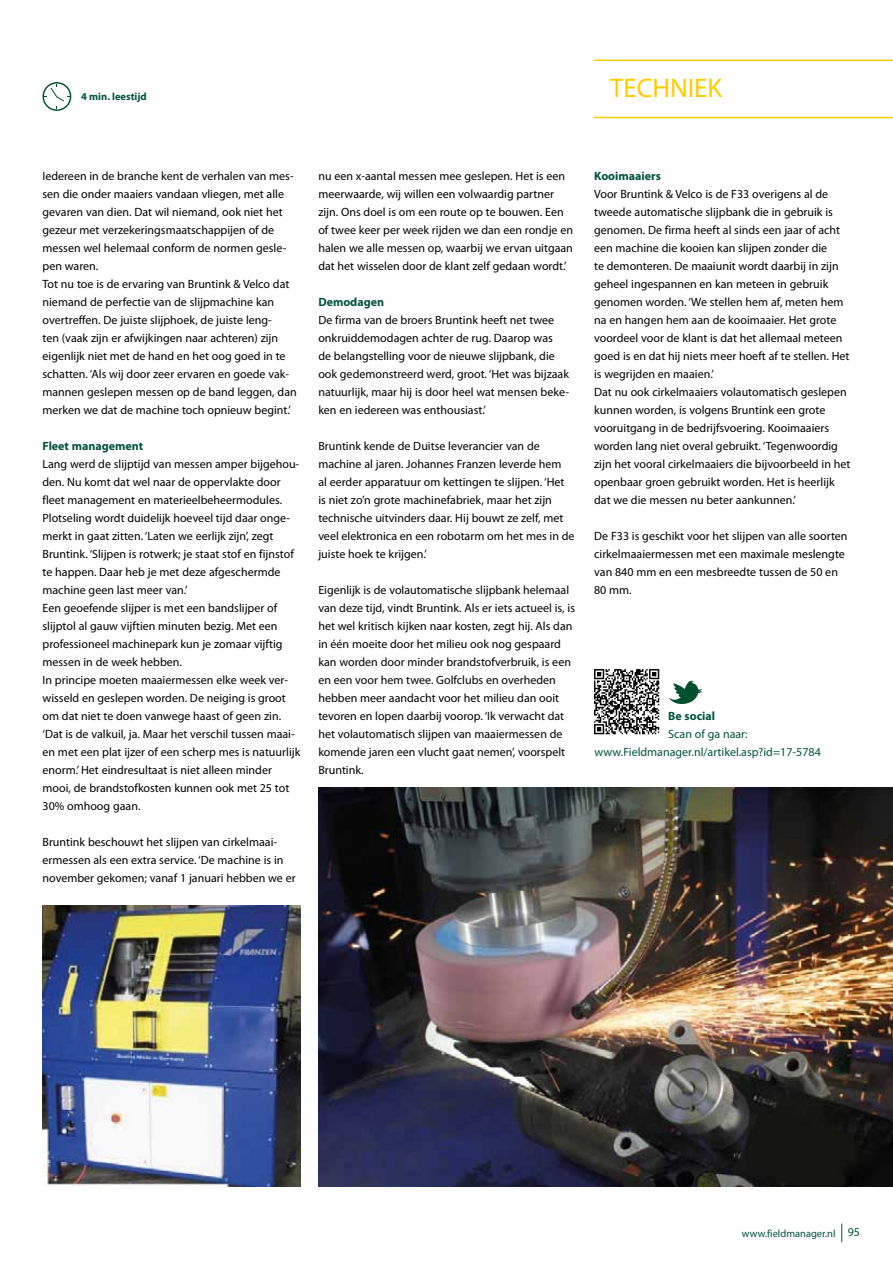
<style>
.page{position:relative;width:893px;height:1263px;background:#fff}
.page>*{position:absolute;margin:0;border:0;box-sizing:border-box;transform-origin:0 0}
.t1{font:27px "Myriad Pro";color:#fc0}
.t2{font:12px/18px "Myriad Pro";color:#000}
.t3{font:12px/18px "Myriad Pro";color:#00533d;text-align:center}
.t4{font:700 12px "Myriad Pro";color:#00533d}
.t5{font:10.5px "Myriad Pro";color:#00533d}
.t6{font:700 10.5px "Myriad Pro";color:#00533d}
.s1{font-size:12px}
</style>
<div class="page">
<svg style="left:841px;top:1223px;width:1px;height:19px"></svg>
<svg style="left:43px;top:82px;width:28px;height:29px"></svg>
<hr style="left:594px;top:117px;width:299px;height:1px;background:#fc0">
<hr style="left:594px;top:60px;width:299px;height:1px;background:#fc0">
<img style="left:318px;top:787px;width:575px;height:399px">
<img style="left:43px;top:906px;width:257px;height:280px">
<svg style="left:594px;top:669px;width:65px;height:65px"></svg>
<svg style="left:668px;top:681px;width:34px;height:23px"></svg>
<p class="t6" style="left:81px;top:90px;width:67px">4 min. leestijd</p>
<h1 class="t1" style="left:610px;top:71px;width:114px">TECHNIEK</h1>
<p class="t2" style="left:43px;top:167px;width:256px">Iedereen in de branche kent de verhalen van mes&shy;sen die onder maaiers vandaan vliegen, met alle gevaren van dien. Dat wil niemand, ook niet het gezeur met verzekeringsmaatschappijen of de messen wel helemaal conform de normen gesle&shy;pen waren.<br>Tot nu toe is de ervaring van Bruntink &amp; Velco dat niemand de perfectie van de slijpmachine kan overtreffen. De juiste slijphoek, de juiste leng-<br>ten (vaak zijn er afwijkingen naar achteren) zijn eigenlijk niet met de hand en het oog goed in te schatten. ‘Als wij door zeer ervaren en goede vak&shy;mannen geslepen messen op de band leggen, dan merken we dat de machine toch opnieuw begint.’</p>
<p class="t4" style="left:43px;top:438px;width:102px">Fleet management</p>
<p class="t2" style="left:43px;top:455px;width:259px">Lang werd de slijptijd van messen amper bijgehou&shy;den. Nu komt dat wel naar de oppervlakte door fleet management en materieelbeheermodules.<br>Plotseling wordt duidelijk hoeveel tijd daar onge&shy;merkt in gaat zitten. ‘Laten we eerlijk zijn’, zegt Bruntink. ‘Slijpen is rotwerk; je staat stof en fijnstof te happen. Daar heb je met deze afgeschermde machine geen last meer van.’<br>Een geoefende slijper is met een bandslijper of slijptol al gauw vijftien minuten bezig. Met een professioneel machinepark kun je zomaar vijftig messen in de week hebben.<br>In principe moeten maaiermessen elke week ver&shy;wisseld en geslepen worden. De neiging is groot om dat niet te doen vanwege haast of geen zin. ‘Dat is de valkuil, ja. Maar het verschil tussen maai&shy;en met een plat ijzer of een scherp mes is natuurlijk enorm.’ Het eindresultaat is niet alleen minder mooi, de brandstofkosten kunnen ook met 25 tot 30% omhoog gaan.</p>
<p class="t2" style="left:43px;top:833px;width:255px">Bruntink beschouwt het slijpen van cirkelmaai&shy;ermessen als een extra service. ‘De machine is in november gekomen; vanaf 1 januari hebben we er</p>
<p class="t2" style="left:318px;top:167px;width:256px">nu een x-aantal messen mee geslepen. Het is een meerwaarde, wij willen een volwaardig partner zijn. Ons doel is om een route op te bouwen. Een of twee keer per week rijden we dan een rondje en halen we alle messen op, waarbij we ervan uitgaan dat het wisselen door de klant zelf gedaan wordt.’</p>
<p class="t4" style="left:318px;top:294px;width:67px">Demodagen</p>
<p class="t2" style="left:318px;top:311px;width:252px">De firma van de broers Bruntink heeft net twee onkruiddemodagen achter de rug. Daarop was<br>de belangstelling voor de nieuwe slijpbank, die ook gedemonstreerd werd, groot. ‘Het was bijzaak natuurlijk, maar hij is door heel wat mensen beke&shy;ken en iedereen was enthousiast.’</p>
<p class="t2" style="left:318px;top:437px;width:258px">Bruntink kende de Duitse leverancier van de machine al jaren. Johannes Franzen leverde hem<br>al eerder apparatuur om kettingen te slijpen. ‘Het is niet zo’n grote machinefabriek, maar het zijn technische uitvinders daar. Hij bouwt ze zelf, met veel elektronica en een robotarm om het mes in de juiste hoek te krijgen.’</p>
<p class="t2" style="left:318px;top:581px;width:258px">Eigenlijk is de volautomatische slijpbank helemaal van deze tijd, vindt Bruntink. Als er iets actueel is, is het wel kritisch kijken naar kosten, zegt hij. Als dan in één moeite door het milieu ook nog gespaard kan worden door minder brandstofverbruik, is een en een voor hem twee. Golfclubs en overheden hebben meer aandacht voor het milieu dan ooit tevoren en lopen daarbij voorop. ‘Ik verwacht dat het volautomatisch slijpen van maaiermessen de komende jaren een vlucht gaat nemen’, voorspelt Bruntink.</p>
<p class="t4" style="left:594px;top:168px;width:68px">Kooimaaiers</p>
<p class="t2" style="left:594px;top:185px;width:258px">Voor Bruntink &amp; Velco is de F33 overigens al de tweede automatische slijpbank die in gebruik is genomen. De firma heeft al sinds een jaar of acht een machine die kooien kan slijpen zonder die<br>te demonteren. De maaiunit wordt daarbij in zijn geheel ingespannen en kan meteen in gebruik genomen worden. ‘We stellen hem af, meten hem na en hangen hem aan de kooimaaier. Het grote voordeel voor de klant is dat het allemaal meteen goed is en dat hij niets meer hoeft af te stellen. Het is wegrijden en maaien.’<br>Dat nu ook cirkelmaaiers volautomatisch geslepen kunnen worden, is volgens Bruntink een grote vooruitgang in de bedrijfsvoering. Kooimaaiers worden lang niet overal gebruikt. ‘Tegenwoordig zijn het vooral cirkelmaaiers die bijvoorbeeld in het openbaar groen gebruikt worden. Het is heerlijk dat we die messen nu beter aankunnen.’</p>
<p class="t2" style="left:594px;top:527px;width:255px">De F33 is geschikt voor het slijpen van alle soorten cirkelmaaiermessen met een maximale meslengte van 840 mm en een mesbreedte tussen de 50 en 80 mm.</p>
<p class="t4" style="left:668px;top:708px;width:48px">Be social</p>
<p class="t3" style="left:594px;top:725px;width:228px">Scan of ga naar: www.Fieldmanager.nl/artikel.asp?id=17-5784</p>
<p class="t5" style="left:742px;top:1227px;width:120px">www.fieldmanager.nl <span class="s1">95</span></p>
</div>
